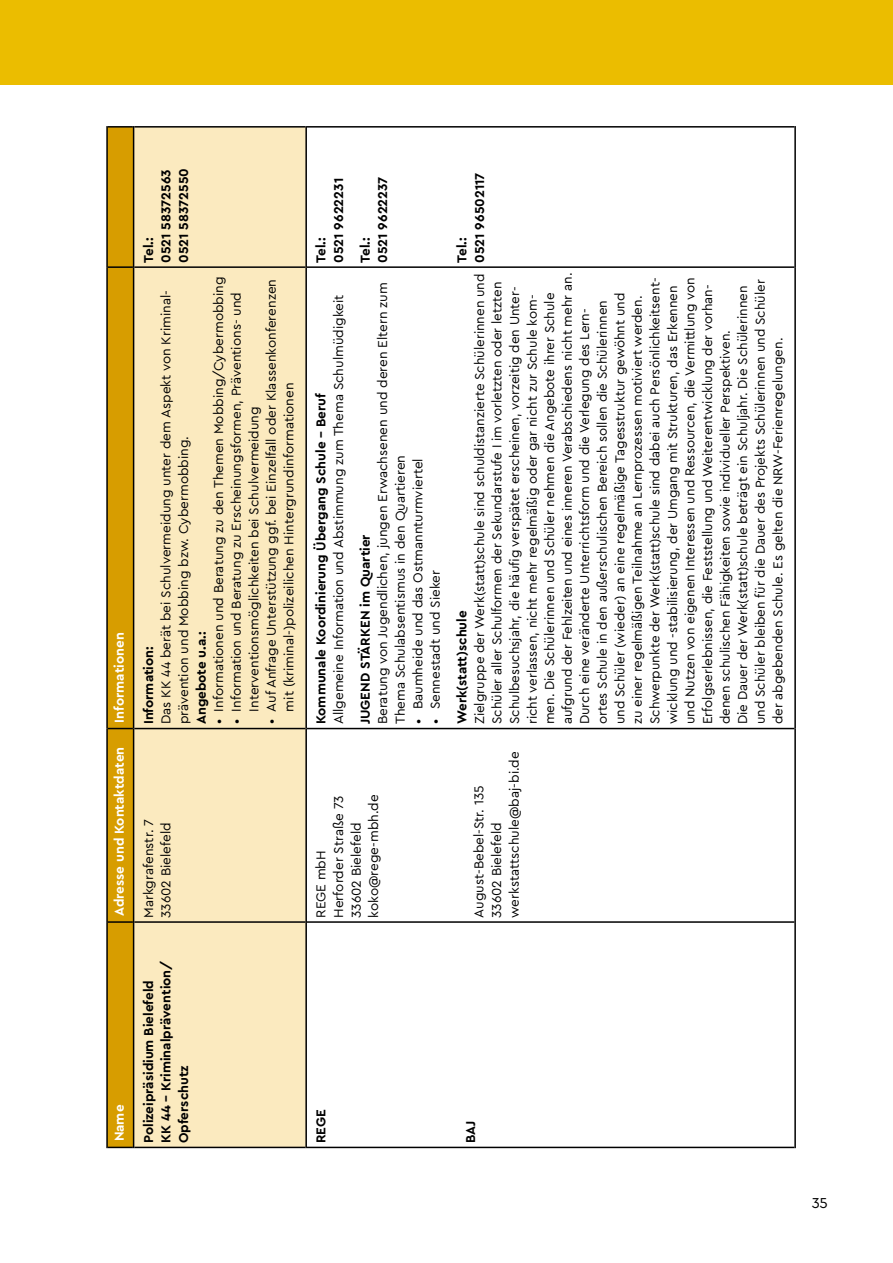
<style>
.page{position:relative;width:893px;height:1263px;background:#fff}
.page>*{position:absolute;margin:0;border:0;box-sizing:border-box;transform-origin:0 0}
.t1{font:15px "Cera Bielefeld";color:#000}
.t2{font:13.5px/17.5px "Cera Bielefeld";color:#000}
.t3{font:700 13.5px/17.5px "Cera Bielefeld";color:#000}
.t4{font:700 13.5px "Cera Bielefeld";color:#fff}
</style>
<div class="page">
<div style="left:0;top:0;width:893px;height:85px;background:#ebbd00"></div>
<div style="left:134px;top:128px;width:171px;height:1019px;background:#fbeabf"></div>
<hr style="left:106px;top:922px;width:2px;height:226px;background:#000">
<hr style="left:106px;top:728px;width:2px;height:194px;background:#000">
<hr style="left:106px;top:267px;width:2px;height:461px;background:#000">
<svg style="left:107px;top:128px;width:26px;height:1020px;background:#d39a00"></svg>
<hr style="left:106px;top:126px;width:2px;height:141px;background:#000">
<hr style="left:108px;top:266px;width:25px;height:2px;background:#000">
<hr style="left:108px;top:126px;width:25px;height:2px;background:#000">
<hr style="left:133px;top:922px;width:1px;height:226px;background:#000">
<hr style="left:134px;top:1147px;width:171px;height:1px;background:#000">
<hr style="left:133px;top:728px;width:1px;height:194px;background:#000">
<hr style="left:134px;top:921px;width:171px;height:2px;background:#000">
<hr style="left:133px;top:267px;width:1px;height:461px;background:#000">
<hr style="left:134px;top:728px;width:171px;height:1px;background:#000">
<hr style="left:133px;top:126px;width:1px;height:141px;background:#000">
<hr style="left:134px;top:266px;width:171px;height:2px;background:#000">
<hr style="left:134px;top:126px;width:171px;height:2px;background:#000">
<hr style="left:305px;top:922px;width:2px;height:226px;background:#000">
<hr style="left:307px;top:1147px;width:487px;height:1px;background:#000">
<hr style="left:305px;top:728px;width:2px;height:194px;background:#000">
<hr style="left:307px;top:921px;width:487px;height:2px;background:#000">
<hr style="left:305px;top:267px;width:2px;height:461px;background:#000">
<hr style="left:307px;top:728px;width:487px;height:1px;background:#000">
<hr style="left:305px;top:126px;width:2px;height:141px;background:#000">
<hr style="left:307px;top:266px;width:487px;height:2px;background:#000">
<hr style="left:307px;top:126px;width:487px;height:2px;background:#000">
<hr style="left:794px;top:922px;width:2px;height:226px;background:#000">
<hr style="left:794px;top:728px;width:2px;height:194px;background:#000">
<hr style="left:794px;top:267px;width:2px;height:461px;background:#000">
<hr style="left:794px;top:126px;width:2px;height:141px;background:#000">
<p class="t3" style="left:139px;top:263px;width:96px;rotate:-90deg">Tel.:<br>0521 58372563<br>0521 58372550</p>
<p class="t3" style="left:312px;top:263px;width:86px;rotate:-90deg">Tel.:<br>0521 9622231</p>
<p class="t3" style="left:356px;top:263px;width:88px;rotate:-90deg">Tel.:<br>0521 9622237</p>
<p class="t3" style="left:453px;top:263px;width:92px;rotate:-90deg">Tel.:<br>0521 96502117</p>
<p class="t4" style="left:110px;top:722px;width:92px;rotate:-90deg">Informationen</p>
<p class="t2" style="left:209px;top:724px;width:449px;rotate:-90deg">• Informationen und Beratung zu den Themen Mobbing/Cybermobbing</p>
<p class="t2" style="left:262px;top:711px;width:434px;text-indent:-13px;rotate:-90deg">• Auf Anfrage Unterstützung ggf. bei Einzelfall oder Klassenkonferenzen mit (kriminal-)polizeilichen Hintergrundinformationen</p>
<p class="t2" style="left:157px;top:724px;width:436px;rotate:-90deg">Das KK 44 berät bei Schulvermeidung unter dem Aspekt von Kriminal&shy;prävention und Mobbing bzw. Cybermobbing.</p>
<p class="t2" style="left:227px;top:711px;width:421px;text-indent:-13px;rotate:-90deg">• Information und Beratung zu Erscheinungsformen, Präventions- und<br>Interventionsmöglichkeiten bei Schulvermeidung</p>
<p class="t3" style="left:192px;top:724px;width:94px;rotate:-90deg">Angebote u.a.:</p>
<p class="t3" style="left:139px;top:724px;width:80px;rotate:-90deg">Information:</p>
<p class="t2" style="left:329px;top:724px;width:431px;rotate:-90deg">Allgemeine Information und Abstimmung zum Thema Schulmüdigkeit</p>
<p class="t3" style="left:312px;top:724px;width:332px;rotate:-90deg">Kommunale Koordinierung Übergang Schule – Beruf</p>
<p class="t2" style="left:373px;top:724px;width:443px;rotate:-90deg">Beratung von Jugendlichen, jungen Erwachsenen und deren Eltern zum<br>Thema Schulabsentismus in den Quartieren</p>
<p class="t2" style="left:408px;top:724px;width:267px;rotate:-90deg">• Baumheide und das Ostmannturmviertel</p>
<p class="t3" style="left:356px;top:724px;width:191px;rotate:-90deg">JUGEND STÄRKEN im Quartier</p>
<p class="t2" style="left:426px;top:724px;width:156px;rotate:-90deg">• Sennestadt und Sieker</p>
<p class="t2" style="left:470px;top:724px;width:453px;rotate:-90deg">Zielgruppe der Werk(statt)schule sind schuldistanzierte Schülerinnen und Schüler aller Schulformen der Sekundarstufe I im vorletzten oder letzten Schulbesuchsjahr, die häufig verspätet erscheinen, vorzeitig den Unter&shy;richt verlassen, nicht mehr regelmäßig oder gar nicht zur Schule kom&shy;men. Die Schülerinnen und Schüler nehmen die Angebote ihrer Schule aufgrund der Fehlzeiten und eines inneren Verabschiedens nicht mehr an.<br>Durch eine veränderte Unterrichtsform und die Verlegung des Lern-<br>ortes Schule in den außerschulischen Bereich sollen die Schülerinnen<br>und Schüler (wieder) an eine regelmäßige Tagesstruktur gewöhnt und<br>zu einer regelmäßigen Teilnahme an Lernprozessen motiviert werden.<br>Schwerpunkte der Werk(statt)schule sind dabei auch Persönlichkeitsent&shy;wicklung und -stabilisierung, der Umgang mit Strukturen, das Erkennen und Nutzen von eigenen Interessen und Ressourcen, die Vermittlung von Erfolgserlebnissen, die Feststellung und Weiterentwicklung der vorhan&shy;denen schulischen Fähigkeiten sowie individueller Perspektiven.<br>Die Dauer der Werk(statt)schule beträgt ein Schuljahr. Die Schülerinnen und Schüler bleiben für die Dauer des Projekts Schülerinnen und Schüler der abgebenden Schule. Es gelten die NRW-Ferienregelungen.</p>
<p class="t3" style="left:453px;top:724px;width:115px;rotate:-90deg">Werk(statt)schule</p>
<p class="t4" style="left:110px;top:916px;width:171px;rotate:-90deg">Adresse und Kontaktdaten</p>
<p class="t2" style="left:139px;top:918px;width:100px;rotate:-90deg">Markgrafenstr. 7<br>33602 Bielefeld</p>
<p class="t2" style="left:312px;top:918px;width:125px;rotate:-90deg">REGE mbH<br>Herforder Straße 73<br>33602 Bielefeld koko@rege-mbh.de</p>
<p class="t2" style="left:470px;top:918px;width:168px;rotate:-90deg">August-Bebel-Str. 135<br>33602 Bielefeld werkstattschule@baj-bi.de</p>
<p class="t4" style="left:110px;top:1141px;width:38px;rotate:-90deg">Name</p>
<p class="t3" style="left:139px;top:1143px;width:184px;rotate:-90deg">Polizeipräsidium Bielefeld<br>KK 44 – Kriminalprävention/<br>Opferschutz</p>
<p class="t3" style="left:312px;top:1143px;width:35px;rotate:-90deg">REGE</p>
<p class="t3" style="left:461px;top:1143px;width:24px;rotate:-90deg">BAJ</p>
<p class="t1" style="left:812px;top:1193px;width:17px">35</p>
</div>
